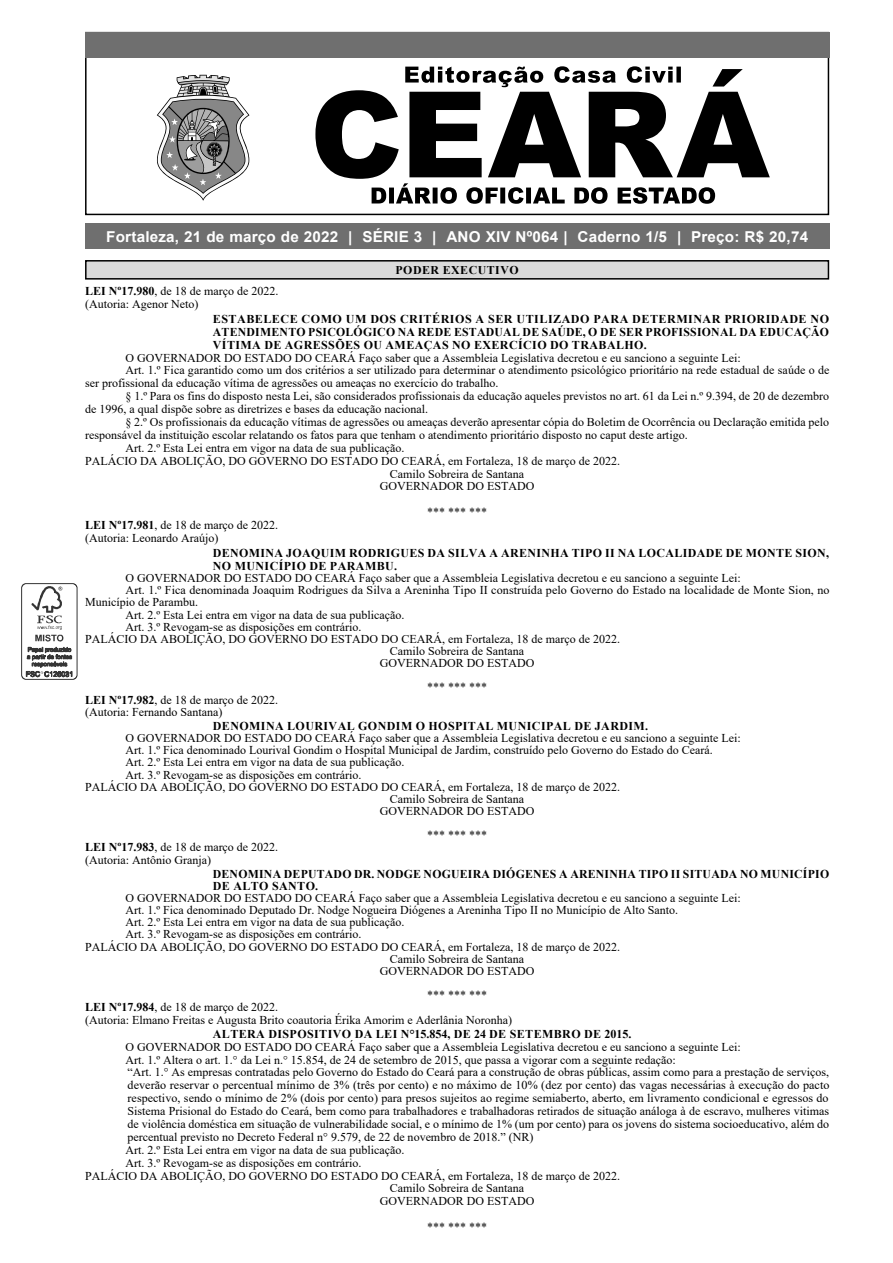
<style>
.page{position:relative;width:893px;height:1263px;background:#fff}
.page>*{position:absolute;margin:0;border:0;box-sizing:border-box;transform-origin:0 0}
.t1{font:700 15px "Arial";letter-spacing:.01em;color:#fff}
.t2{font:12px/12.1px "Times New Roman";color:#000}
.t3{font:700 12px/12.9px "Times New Roman";letter-spacing:.035em;color:#000}
.t4{font:700 11.85px "Times New Roman";letter-spacing:.045em;color:#000}
.s1{font-weight:700}
</style>
<div class="page">
<svg style="left:157px;top:75px;width:92px;height:126px"></svg>
<svg style="left:315px;top:69px;width:455px;height:110px"></svg>
<svg style="left:405px;top:66px;width:276px;height:21px"></svg>
<svg style="left:372px;top:183px;width:343px;height:21px"></svg>
<div style="left:85px;top:32px;width:744px;height:183px;border:2px solid #000"></div>
<div style="left:85px;top:32px;width:744px;height:25px;background:#6f6f6f"></div>
<div style="left:85px;top:224px;width:744px;height:25px;background:#6f6f6f"></div>
<svg style="left:21px;top:583px;width:56px;height:97px"></svg>
<div style="left:86px;top:261px;width:742px;height:18px;background:#dadada"></div>
<div style="left:85px;top:260px;width:744px;height:20px;border:2px solid #000"></div>
<p class="t1" style="left:106px;top:226px;width:703px">Fortaleza, 21 de março de 2022 | SÉRIE 3 | ANO XIV Nº064 | Caderno 1/5 | Preço: R$ 20,74</p>
<p class="t4" style="left:395px;top:261px;width:125px">PODER EXECUTIVO</p>
<p class="t2" style="left:85px;top:284px;width:195px;line-height:12.9px"><span class="s1">LEI Nº17.980</span>, de 18 de março de 2022. (Autoria: Agenor Neto)</p>
<p class="t3" style="left:213px;top:312px;width:618px;text-align:justify">ESTABELECE COMO UM DOS CRITÉRIOS A SER UTILIZADO PARA DETERMINAR PRIORIDADE NO ATENDIMENTO PSICOLÓGICO NA REDE ESTADUAL DE SAÚDE, O DE SER PROFISSIONAL DA EDUCAÇÃO VÍTIMA DE AGRESSÕES OU AMEAÇAS NO EXERCÍCIO DO TRABALHO.</p>
<p class="t2" style="left:126px;top:351px;width:617px">O GOVERNADOR DO ESTADO DO CEARÁ Faço saber que a Assembleia Legislativa decretou e eu sanciono a seguinte Lei:</p>
<p class="t2" style="left:126px;top:364px;width:705px">Art. 1.º Fica garantido como um dos critérios a ser utilizado para determinar o atendimento psicológico prioritário na rede estadual de saúde o de</p>
<p class="t2" style="left:85px;top:377px;width:415px">ser profissional da educação vítima de agressões ou ameaças no exercício do trabalho.</p>
<p class="t2" style="left:126px;top:390px;width:705px">§ 1.º Para os fins do disposto nesta Lei, são considerados profissionais da educação aqueles previstos no art. 61 da Lei n.º 9.394, de 20 de dezembro</p>
<p class="t2" style="left:85px;top:403px;width:345px">de 1996, a qual dispõe sobre as diretrizes e bases da educação nacional.</p>
<p class="t2" style="left:126px;top:416px;width:705px">§ 2.º Os profissionais da educação vítimas de agressões ou ameaças deverão apresentar cópia do Boletim de Ocorrência ou Declaração emitida pelo</p>
<p class="t2" style="left:85px;top:428px;width:604px">responsável da instituição escolar relatando os fatos para que tenham o atendimento prioritário disposto no caput deste artigo.</p>
<p class="t2" style="left:126px;top:441px;width:280px">Art. 2.º Esta Lei entra em vigor na data de sua publicação.</p>
<p class="t2" style="left:85px;top:454px;width:536px">PALÁCIO DA ABOLIÇÃO, DO GOVERNO DO ESTADO DO CEARÁ, em Fortaleza, 18 de março de 2022.</p>
<p class="t2" style="left:390px;top:467px;width:136px">Camilo Sobreira de Santana</p>
<p class="t2" style="left:380px;top:480px;width:156px">GOVERNADOR DO ESTADO</p>
<p class="t2" style="left:427px;top:506px;width:61px">*** *** ***</p>
<p class="t2" style="left:85px;top:518px;width:195px;line-height:12.9px"><span class="s1">LEI Nº17.981</span>, de 18 de março de 2022. (Autoria: Leonardo Araújo)</p>
<p class="t3" style="left:213px;top:546px;width:618px">DENOMINA JOAQUIM RODRIGUES DA SILVA A ARENINHA TIPO II NA LOCALIDADE DE MONTE SION,<br>NO MUNICÍPIO DE PARAMBU.</p>
<p class="t2" style="left:126px;top:572px;width:617px">O GOVERNADOR DO ESTADO DO CEARÁ Faço saber que a Assembleia Legislativa decretou e eu sanciono a seguinte Lei:</p>
<p class="t2" style="left:126px;top:584px;width:706px">Art. 1.º Fica denominada Joaquim Rodrigues da Silva a Areninha Tipo II construída pelo Governo do Estado na localidade de Monte Sion, no</p>
<p class="t2" style="left:85px;top:596px;width:114px">Município de Parambu.</p>
<p class="t2" style="left:126px;top:608px;width:280px">Art. 2.º Esta Lei entra em vigor na data de sua publicação.</p>
<p class="t2" style="left:126px;top:620px;width:238px">Art. 3.º Revogam-se as disposições em contrário.</p>
<p class="t2" style="left:85px;top:632px;width:536px">PALÁCIO DA ABOLIÇÃO, DO GOVERNO DO ESTADO DO CEARÁ, em Fortaleza, 18 de março de 2022.</p>
<p class="t2" style="left:390px;top:644px;width:136px">Camilo Sobreira de Santana</p>
<p class="t2" style="left:380px;top:657px;width:156px">GOVERNADOR DO ESTADO</p>
<p class="t2" style="left:427px;top:681px;width:61px">*** *** ***</p>
<p class="t2" style="left:85px;top:693px;width:195px"><span class="s1">LEI Nº17.982</span>, de 18 de março de 2022. (Autoria: Fernando Santana)</p>
<p class="t3" style="left:213px;top:719px;width:437px">DENOMINA LOURIVAL GONDIM O HOSPITAL MUNICIPAL DE JARDIM.</p>
<p class="t2" style="left:126px;top:732px;width:617px">O GOVERNADOR DO ESTADO DO CEARÁ Faço saber que a Assembleia Legislativa decretou e eu sanciono a seguinte Lei:</p>
<p class="t2" style="left:126px;top:744px;width:589px">Art. 1.º Fica denominado Lourival Gondim o Hospital Municipal de Jardim, construído pelo Governo do Estado do Ceará.</p>
<p class="t2" style="left:126px;top:756px;width:280px">Art. 2.º Esta Lei entra em vigor na data de sua publicação.</p>
<p class="t2" style="left:126px;top:768px;width:238px">Art. 3.º Revogam-se as disposições em contrário.</p>
<p class="t2" style="left:85px;top:780px;width:536px">PALÁCIO DA ABOLIÇÃO, DO GOVERNO DO ESTADO DO CEARÁ, em Fortaleza, 18 de março de 2022.</p>
<p class="t2" style="left:390px;top:792px;width:136px">Camilo Sobreira de Santana</p>
<p class="t2" style="left:380px;top:804px;width:156px">GOVERNADOR DO ESTADO</p>
<p class="t2" style="left:427px;top:829px;width:61px">*** *** ***</p>
<p class="t2" style="left:85px;top:841px;width:195px"><span class="s1">LEI Nº17.983</span>, de 18 de março de 2022. (Autoria: Antônio Granja)</p>
<p class="t3" style="left:213px;top:867px;width:618px;line-height:12.1px">DENOMINA DEPUTADO DR. NODGE NOGUEIRA DIÓGENES A ARENINHA TIPO II SITUADA NO MUNICÍPIO<br>DE ALTO SANTO.</p>
<p class="t2" style="left:126px;top:891px;width:617px">O GOVERNADOR DO ESTADO DO CEARÁ Faço saber que a Assembleia Legislativa decretou e eu sanciono a seguinte Lei:</p>
<p class="t2" style="left:126px;top:904px;width:554px">Art. 1.º Fica denominado Deputado Dr. Nodge Nogueira Diógenes a Areninha Tipo II no Município de Alto Santo.</p>
<p class="t2" style="left:126px;top:916px;width:280px">Art. 2.º Esta Lei entra em vigor na data de sua publicação.</p>
<p class="t2" style="left:126px;top:928px;width:238px">Art. 3.º Revogam-se as disposições em contrário.</p>
<p class="t2" style="left:85px;top:940px;width:536px">PALÁCIO DA ABOLIÇÃO, DO GOVERNO DO ESTADO DO CEARÁ, em Fortaleza, 18 de março de 2022.</p>
<p class="t2" style="left:390px;top:952px;width:136px">Camilo Sobreira de Santana</p>
<p class="t2" style="left:380px;top:964px;width:156px">GOVERNADOR DO ESTADO</p>
<p class="t2" style="left:427px;top:989px;width:61px">*** *** ***</p>
<p class="t2" style="left:85px;top:1001px;width:428px"><span class="s1">LEI Nº17.984</span>, de 18 de março de 2022.<br>(Autoria: Elmano Freitas e Augusta Brito coautoria Érika Amorim e Aderlânia Noronha)</p>
<p class="t3" style="left:213px;top:1027px;width:420px">ALTERA DISPOSITIVO DA LEI N°15.854, DE 24 DE SETEMBRO DE 2015.</p>
<p class="t2" style="left:126px;top:1040px;width:617px">O GOVERNADOR DO ESTADO DO CEARÁ Faço saber que a Assembleia Legislativa decretou e eu sanciono a seguinte Lei:</p>
<p class="t2" style="left:126px;top:1053px;width:552px">Art. 1.º Altera o art. 1.° da Lei n.° 15.854, de 24 de setembro de 2015, que passa a vigorar com a seguinte redação:</p>
<p class="t2" style="left:128px;top:1066px;width:703px">“Art. 1.° As empresas contratadas pelo Governo do Estado do Ceará para a construção de obras públicas, assim como para a prestação de serviços,</p>
<p class="t2" style="left:128px;top:1079px;width:703px">deverão reservar o percentual mínimo de 3% (três por cento) e no máximo de 10% (dez por cento) das vagas necessárias à execução do pacto</p>
<p class="t2" style="left:128px;top:1092px;width:703px">respectivo, sendo o mínimo de 2% (dois por cento) para presos sujeitos ao regime semiaberto, aberto, em livramento condicional e egressos do</p>
<p class="t2" style="left:128px;top:1104px;width:703px">Sistema Prisional do Estado do Ceará, bem como para trabalhadores e trabalhadoras retirados de situação análoga à de escravo, mulheres vitimas</p>
<p class="t2" style="left:128px;top:1117px;width:703px">de violência doméstica em situação de vulnerabilidade social, e o mínimo de 1% (um por cento) para os jovens do sistema socioeducativo, além do</p>
<p class="t2" style="left:128px;top:1130px;width:408px">percentual previsto no Decreto Federal n° 9.579, de 22 de novembro de 2018.” (NR)</p>
<p class="t2" style="left:126px;top:1143px;width:280px">Art. 2.º Esta Lei entra em vigor na data de sua publicação.</p>
<p class="t2" style="left:126px;top:1156px;width:238px">Art. 3.º Revogam-se as disposições em contrário.</p>
<p class="t2" style="left:85px;top:1169px;width:536px">PALÁCIO DA ABOLIÇÃO, DO GOVERNO DO ESTADO DO CEARÁ, em Fortaleza, 18 de março de 2022.</p>
<p class="t2" style="left:390px;top:1182px;width:136px">Camilo Sobreira de Santana</p>
<p class="t2" style="left:380px;top:1195px;width:156px">GOVERNADOR DO ESTADO</p>
<p class="t2" style="left:427px;top:1220px;width:61px">*** *** ***</p>
</div>
